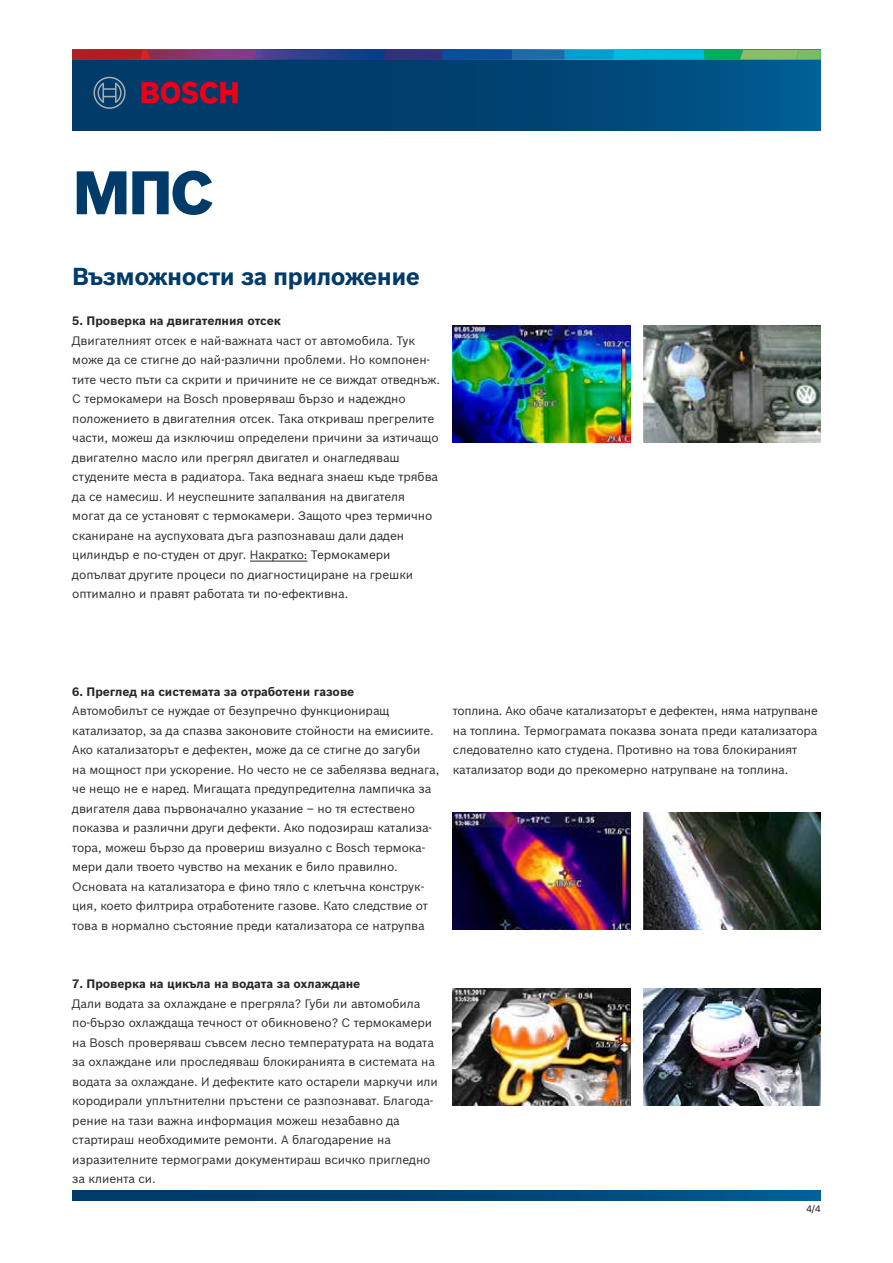
<style>
.page{position:relative;width:893px;height:1263px;background:#fff}
.page>*{position:absolute;margin:0;border:0;box-sizing:border-box;transform-origin:0 0}
.t1{font:900 60px "Bosch Sans";color:#003b6a}
.t2{font:700 24px "Bosch Sans";letter-spacing:-.025em;color:#003b6a}
.t3{font:12px/19.5px "Bosch Sans";letter-spacing:-.005em;color:#292829}
.t4{font:700 12px "Bosch Sans";letter-spacing:-.005em;color:#292829}
.t5{font:500 9px "Bosch Sans";color:#292829}
</style>
<div class="page">
<img style="left:453px;top:325px;width:177px;height:117px">
<img style="left:643px;top:325px;width:178px;height:117px">
<img style="left:643px;top:813px;width:178px;height:117px">
<img style="left:643px;top:988px;width:178px;height:117px">
<img style="left:453px;top:813px;width:177px;height:117px">
<img style="left:453px;top:988px;width:177px;height:117px">
<svg style="left:72px;top:59px;width:749px;height:71px;background:#014576"></svg>
<svg style="left:72px;top:50px;width:749px;height:9px;background:#416687"></svg>
<svg style="left:142px;top:82px;width:96px;height:22px;background:#891839"></svg>
<svg style="left:93px;top:77px;width:33px;height:32px"></svg>
<svg style="left:72px;top:1191px;width:749px;height:9px;background:#004677"></svg>
<hr style="left:250px;top:561px;width:57px;height:1px;background:#292829">
<h1 class="t1" style="left:72px;top:147px;width:143px">МПС</h1>
<h2 class="t2" style="left:72px;top:258px;width:349px">Възможности за приложение</h2>
<p class="t4" style="left:72px;top:312px;width:210px">5. Проверка на двигателния отсек</p>
<p class="t3" style="left:72px;top:330px;width:369px">Двигателният отсек е най-важната част от автомобила. Тук може да се стигне до най-различни проблеми. Но компонен&shy;тите често пъти са скрити и причините не се виждат отведнъж.<br>С термокамери на Bosch проверяваш бързо и надеждно положението в двигателния отсек. Така откриваш прегрелите части, можеш да изключиш определени причини за изтичащо двигателно масло или прегрял двигател и онагледяваш студените места в радиатора. Така веднага знаеш къде трябва да се намесиш. И неуспешните запалвания на двигателя могат да се установят с термокамери. Защото чрез термично сканиране на ауспуховата дъга разпознаваш дали даден цилиндър е по-студен от друг. Накратко: Термокамери допълват другите процеси по диагностициране на грешки оптимално и правят работата ти по-ефективна.</p>
<p class="t4" style="left:72px;top:682px;width:284px">6. Преглед на системата за отработени газове</p>
<p class="t3" style="left:72px;top:700px;width:369px">Автомобилът се нуждае от безупречно функциониращ катализатор, за да спазва законовите стойности на емисиите.<br>Ако катализаторът е дефектен, може да се стигне до загуби<br>на мощност при ускорение. Но често не се забелязва веднага, че нещо не е наред. Мигащата предупредителна лампичка за двигателя дава първоначално указание – но тя естествено показва и различни други дефекти. Ако подозираш катализа&shy;тора, можеш бързо да провериш визуално с Bosch термока&shy;мери дали твоето чувство на механик е било правилно.<br>Основата на катализатора е фино тяло с клетъчна конструк&shy;ция, което филтрира отработените газове. Като следствие от това в нормално състояние преди катализатора се натрупва</p>
<p class="t3" style="left:453px;top:700px;width:366px">топлина. Ако обаче катализаторът е дефектен, няма натрупване на топлина. Термограмата показва зоната преди катализатора следователно като студена. Противно на това блокираният катализатор води до прекомерно натрупване на топлина.</p>
<p class="t4" style="left:72px;top:975px;width:290px">7. Проверка на цикъла на водата за охлаждане</p>
<p class="t3" style="left:72px;top:993px;width:367px">Дали водата за охлаждане е прегряла? Губи ли автомобила по-бързо охлаждаща течност от обикновено? С термокамери на Bosch проверяваш съвсем лесно температурата на водата за охлаждане или проследяваш блокиранията в системата на водата за охлаждане. И дефектите като остарели маркучи или кородирали уплътнителни пръстени се разпознават. Благода&shy;рение на тази важна информация можеш незабавно да стартираш необходимите ремонти. А благодарение на изразителните термограми документираш всичко пригледно за клиента си.</p>
<p class="t5" style="left:806px;top:1202px;width:16px">4/4</p>
</div>
